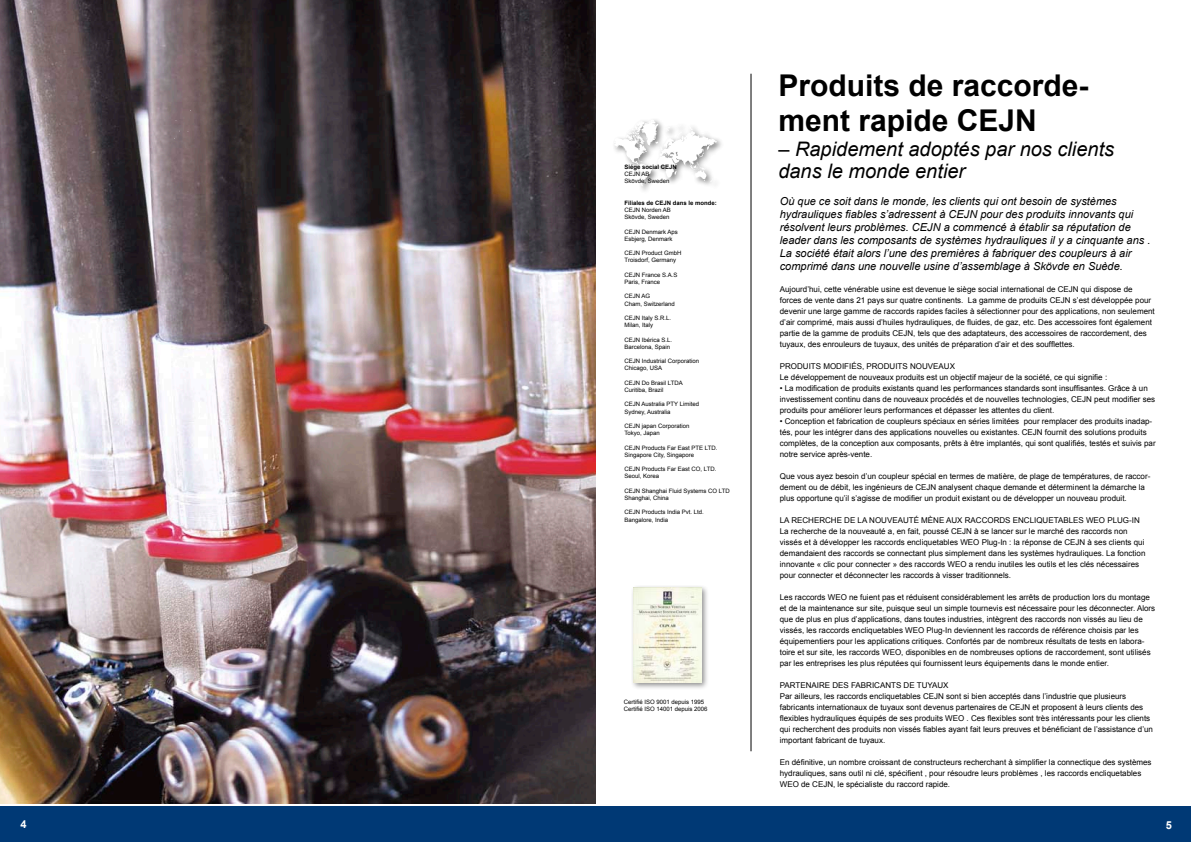
<style>
.page{position:relative;width:1191px;height:842px;background:#fff}
.page>*{position:absolute;margin:0;border:0;box-sizing:border-box;transform-origin:0 0}
.t1{font:700 30px/35px "Arial";color:#000}
.t2{font:italic 20px/22px "Arial";color:#000}
.t3{font:italic 11px/13px "Arial";color:#000}
.t4{font:700 11px "Arial";color:#fff}
.t5{font:8px/11px "Arial";color:#000}
.t6{font:6px/7.2px "Arial";color:#000}
.t7{font:700 6px "Arial";color:#000}
</style>
<div class="page">
<img style="left:0;top:0;width:595px;height:804px">
<svg style="left:614px;top:120px;width:103px;height:67px"></svg>
<div style="left:630px;top:584px;width:78px;height:106px;background:#000;opacity:.45"></div>
<img style="left:634px;top:588px;width:67px;height:95px">
<hr style="left:750px;top:74px;width:1px;height:677px;background:#000">
<div style="left:0;top:806px;width:595px;height:36px;background:#003975"></div>
<div style="left:595px;top:806px;width:596px;height:36px;background:#003975"></div>
<p class="t7" style="left:624px;top:163px;width:54px">Siége social CEJN</p>
<p class="t6" style="left:624px;top:170px;width:47px">CEJN AB<br>Skövde, Sweden</p>
<p class="t7" style="left:624px;top:199px;width:94px">Filiales de CEJN dans le monde:</p>
<p class="t6" style="left:624px;top:206px;width:47px">CEJN Norden AB<br>Skövde, Sweden</p>
<p class="t6" style="left:624px;top:228px;width:55px">CEJN Denmark Aps<br>Esbjerg, Denmark</p>
<p class="t6" style="left:624px;top:250px;width:58px">CEJN Product GmbH<br>Troisdorf, Germany</p>
<p class="t6" style="left:624px;top:271px;width:54px">CEJN France S.A.S<br>Paris, France</p>
<p class="t6" style="left:624px;top:293px;width:52px">CEJN AG<br>Cham, Switzerland</p>
<p class="t6" style="left:624px;top:314px;width:48px">CEJN Italy S.R.L.<br>Milan, Italy</p>
<p class="t6" style="left:624px;top:336px;width:49px">CEJN I bérica S.L.<br>Barcelona, Spain</p>
<p class="t6" style="left:624px;top:358px;width:76px">CEJN I ndustrial Corporation<br>Chicago, USA</p>
<p class="t6" style="left:624px;top:379px;width:48px">CEJN Do Brasil LTDA<br>Curitiba, Brazil</p>
<p class="t6" style="left:624px;top:401px;width:76px">CEJN Australia PTY Limited<br>Sydney, Australia</p>
<p class="t6" style="left:624px;top:422px;width:67px">CEJN japan Corporation<br>Tokyo, Japan</p>
<p class="t6" style="left:624px;top:444px;width:85px">CEJN Products Far East PTE LTD</p>
<p class="t6" style="left:716px;top:444px;width:3px">.</p>
<p class="t6" style="left:624px;top:451px;width:71px">Singapore City, Singapore</p>
<p class="t6" style="left:624px;top:466px;width:84px">CEJN Products Far East CO , LTD</p>
<p class="t6" style="left:715px;top:466px;width:3px">.</p>
<p class="t6" style="left:624px;top:473px;width:36px">Seoul, Korea</p>
<p class="t6" style="left:624px;top:487px;width:99px">CEJN Shanghai Fluid Systems CO LTD<br>Shanghai, China</p>
<p class="t6" style="left:624px;top:509px;width:81px">CEJN Products I ndia Pvt. Ltd.<br>Bangalore, I ndia</p>
<p class="t6" style="left:624px;top:698px;width:85px">Certifié ISO 9001 depuis 1995<br>Certifié ISO 14001 depuis 2006</p>
<h1 class="t1" style="left:778px;top:69px;width:312px">Produits de raccorde&shy;ment rapide CEJN</h1>
<h2 class="t2" style="left:778px;top:138px;width:337px">– Rapidement adoptés par nos clients dans le monde entier</h2>
<p class="t3" style="left:780px;top:195px;width:372px">Où que ce soit dans le monde, les clients qui ont besoin de systèmes hydrauliques fiables s’adressent à CEJN pour des produits innovants qui résolvent leurs problèmes. CEJN a commencé à établir sa réputation de leader dans les composants de systèmes hydrauliques il y a cinquante ans .<br>La société était alors l’une des premières à fabriquer des coupleurs à air comprimé dans une nouvelle usine d’assemblage à Skövde en Suède.</p>
<p class="t5" style="left:780px;top:284px;width:376px">Aujourd’hui, cette vénérable usine est devenue le siège social international de CEJN qui dispose de forces de vente dans 21 pays sur quatre continents. La gamme de produits CEJN s’est développée pour devenir une large gamme de raccords rapides faciles à sélectionner pour des applications, non seulement d’air comprimé, mais aussi d’huiles hydrauliques, de fluides, de gaz, etc. Des accessoires font également partie de la gamme de produits CEJN, tels que des adaptateurs, des accessoires de raccordement, des tuyaux, des enrouleurs de tuyaux, des unités de préparation d’air et des soufflettes.</p>
<p class="t5" style="left:780px;top:361px;width:329px">Produits modifiés, produits nouveaux<br>Le développement de nouveaux produits est un objectif majeur de la société, ce qui signifie :</p>
<p class="t5" style="left:780px;top:383px;width:377px">• La modification de produits existants quand les performances standards sont insuffisantes. Grâce à un investissement continu dans de nouveaux procédés et de nouvelles technologies, CEJN peut modifier ses produits pour améliorer leurs performances et dépasser les attentes du client.</p>
<p class="t5" style="left:780px;top:416px;width:377px">• Conception et fabrication de coupleurs spéciaux en séries limitées pour remplacer des produits inadap&shy;tés, pour les intégrer dans des applications nouvelles ou existantes. CEJN fournit des solutions produits complètes, de la conception aux composants, prêts à être implantés, qui sont qualifiés, testés et suivis par notre service après-vente.</p>
<p class="t5" style="left:780px;top:471px;width:372px">Que vous ayez besoin d’un coupleur spécial en termes de matière, de plage de températures, de raccor&shy;dement ou de débit, les ingénieurs de CEJN analysent chaque demande et déterminent la démarche la plus opportune qu’il s’agisse de modifier un produit existant ou de développer un nouveau produit.</p>
<p class="t5" style="left:780px;top:515px;width:367px">La recherche de la nouveauté mèn e aux raccords encliquetables WEO Plug-In La recherche de la nouveauté a, en fait, poussé CEJN à se lancer sur le marché des raccords non vissés et à développer les raccords encliquetables WEO Plug-In : la réponse de CEJN à ses clients qui demandaient des raccords se connectant plus simplement dans les systèmes hydrauliques. La fonction innovante « clic pour connecter » des raccords WEO a rendu inutiles les outils et les clés nécessaires pour connecter et déconnecter les raccords à visser traditionnels.</p>
<p class="t5" style="left:780px;top:592px;width:377px">Les raccords WEO ne fuient pas et réduisent considérablement les arrêts de production lors du montage et de la maintenance sur site, puisque seul un simple tournevis est nécessaire pour les déconnecter. Alors que de plus en plus d’applications, dans toutes industries, intègrent des raccords non vissés au lieu de vissés, les raccords encliquetables WEO Plug-I n deviennent les raccords de référence choisis par les équipementiers pour les applications critiques. Confortés par de nombreux résultats de tests en labora&shy;toire et sur site, les raccords WEO, disponibles en de nombreuses options de raccordement, sont utilisés par les entreprises les plus réputées qui fournissent leurs équipements dans le monde entier.</p>
<p class="t5" style="left:780px;top:680px;width:375px">Partenaire des fabricants de tuyaux<br>Par ailleurs, les raccords encliquetables CEJN sont si bien acceptés dans l’industrie que plusieurs fabricants internationaux de tuyaux sont devenus partenaires de CEJN et proposent à leurs clients des flexibles hydrauliques équipés de ses produits WEO . Ces flexibles sont très intéressants pour les clients qui recherchent des produits non vissés fiables ayant fait leurs preuves et bénéficiant de l’assistance d’un important fabricant de tuyaux.</p>
<p class="t5" style="left:780px;top:757px;width:373px">En définitive, un nombre croissant de constructeurs recherchant à simplifier la connectique des systèmes hydrauliques, sans outil ni clé, spécifient , pour résoudre leurs problèmes , les raccords encliquetables<br>WEO de CEJN, le spécialiste du raccord rapide.</p>
<h3 class="t4" style="left:21px;top:816px;width:8px">4</h3>
<h3 class="t4" style="left:1166px;top:817px;width:8px">5</h3>
</div>
